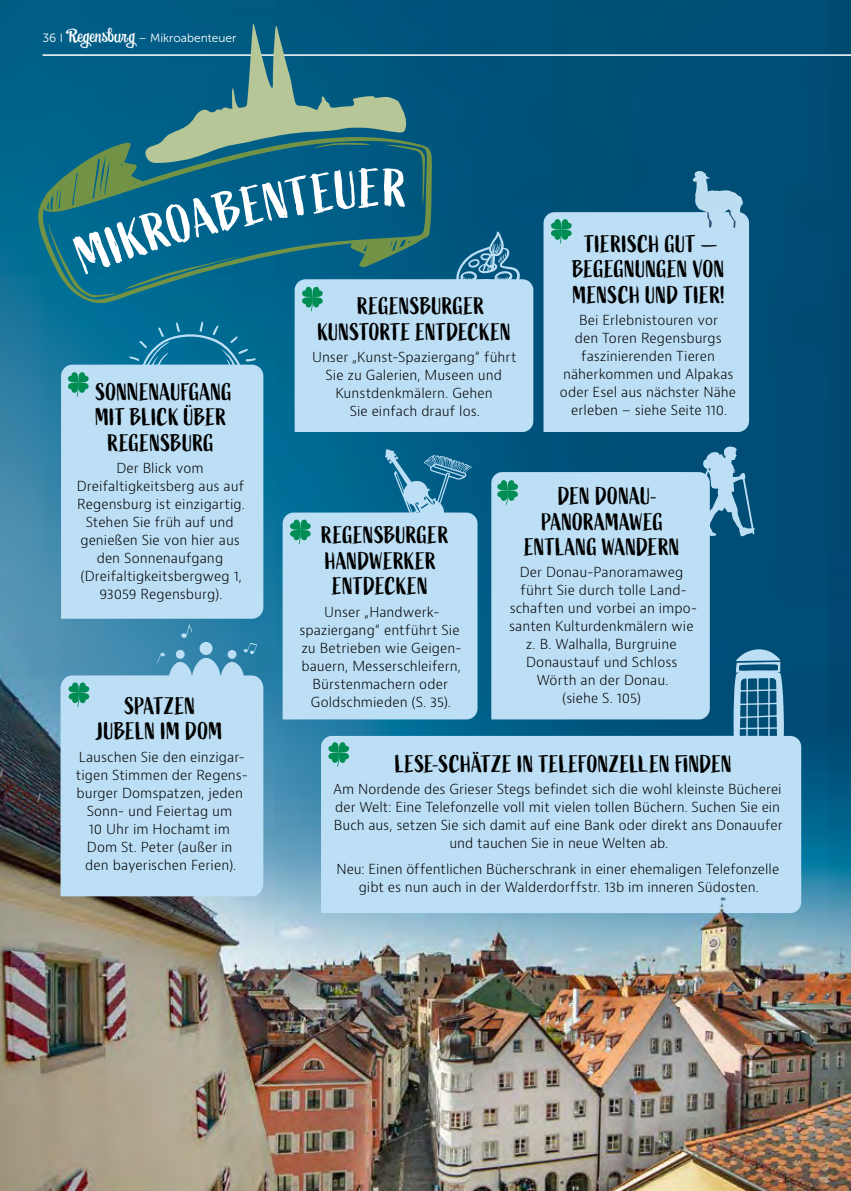
<style>
.page{position:relative;width:851px;height:1191px;background:#fff}
.page>*{position:absolute;margin:0;border:0;box-sizing:border-box;transform-origin:0 0}
.t1{font:24px/25.5px "Active";letter-spacing:.005em;color:#000;text-align:center}
.t2{font:300 13.5px/18px "Bernino Sans";letter-spacing:.005em;color:#000;text-align:center}
.t3{font:12px "Museo Sans 300";color:#fff}
.s1{font-family:"Swingdancer";font-size:18px}
</style>
<div class="page">
<img style="left:0;top:0;width:850px;height:1191px">
<div style="left:321px;top:735px;width:480px;height:178px;background:#bddff5"></div>
<svg style="left:733px;top:649px;width:50px;height:103px;background:#669cbb"></svg>
<div style="left:61px;top:432px;width:202px;height:187px;background:#bddff5"></div>
<div style="left:491px;top:472px;width:218px;height:247px;background:#bddff5"></div>
<svg style="left:700px;top:446px;width:54px;height:90px;background:#5d95b4"></svg>
<div style="left:60px;top:675px;width:203px;height:221px;background:#bddff5"></div>
<svg style="left:144px;top:624px;width:113px;height:54px;background:#5098bb"></svg>
<img style="left:606px;top:897px;width:177px;height:100px">
<svg style="left:282px;top:449px;width:195px;height:270px;background:#8ec1db"></svg>
<svg style="left:68px;top:682px;width:21px;height:25px"></svg>
<svg style="left:328px;top:742px;width:21px;height:25px"></svg>
<div style="left:543px;top:212px;width:206px;height:220px;background:#bddff5"></div>
<svg style="left:550px;top:219px;width:22px;height:25px"></svg>
<svg style="left:692px;top:171px;width:50px;height:58px;background:#7dacc7"></svg>
<hr style="left:850px;top:0;width:1px;height:1191px;background:#000">
<svg style="left:497px;top:480px;width:21px;height:25px"></svg>
<hr style="left:43px;top:54px;width:807px;height:2px;background:#fff">
<svg style="left:37px;top:136px;width:12px;height:169px;background:#117086"></svg>
<svg style="left:49px;top:22px;width:484px;height:410px;background:#3f87a1"></svg>
<p class="t3" style="left:43px;top:31px;width:195px">36 I <span class="s1">Regensburg</span> – Mikroabenteuer</p>
<h1 class="t1" style="left:95px;top:380px;width:138px">SONNENAUFGANG<br>MIT BLICK ÜBER<br>REGENSBURG</h1>
<p class="t2" style="left:77px;top:459px;width:170px">Der Blick vom<br>Dreifaltigkeitsberg aus auf<br>Regensburg ist einzigartig.<br>Stehen Sie früh auf und genießen Sie von hier aus den Sonnenaufgang (Dreifaltigkeitsbergweg 1,<br>93059 Regensburg).</p>
<h1 class="t1" style="left:97px;top:694px;width:127px">SPATZEN<br>JUBELN IM DOM</h1>
<p class="t2" style="left:76px;top:748px;width:173px">Lauschen Sie den einzigar&shy;tigen Stimmen der Regens&shy;burger Domspatzen, jeden<br>Sonn- und Feiertag um<br>10 Uhr im Hochamt im<br>Dom St. Peter (außer in den bayerischen Ferien).</p>
<h1 class="t1" style="left:318px;top:294px;width:195px">REGENSBURGER<br>KUNSTORTE ENTDECKEN</h1>
<p class="t2" style="left:312px;top:348px;width:206px">Unser „Kunst-Spaziergang“ führt<br>Sie zu Galerien, Museen und<br>Kunstdenkmälern. Gehen<br>Sie einfach drauf los.</p>
<h1 class="t1" style="left:572px;top:232px;width:154px">TIERISCH GUT —<br>BEGEGNUNGEN VON<br>MENSCH UND TIER!</h1>
<p class="t2" style="left:560px;top:311px;width:178px">Bei Erlebnistouren vor<br>den Toren Regensburgs faszinierenden Tieren näherkommen und Alpakas oder Esel aus nächster Nähe erleben – siehe Seite 110.</p>
<h1 class="t1" style="left:321px;top:523px;width:129px">REGENSBURGER<br>HANDWERKER<br>ENTDECKEN</h1>
<p class="t2" style="left:299px;top:603px;width:164px">Unser „Handwerk&shy;spaziergang“ entführt Sie zu Betrieben wie Geigen&shy;bauern, Messerschleifern,<br>Bürstenmachern oder<br>Goldschmieden (S. 35).</p>
<h1 class="t1" style="left:524px;top:484px;width:157px">DEN DONAU-<br>PANORAMAWEG<br>ENTLANG WANDERN</h1>
<p class="t2" style="left:509px;top:563px;width:189px">Der Donau-Panoramaweg führt Sie durch tolle Land&shy;schaften und vorbei an impo&shy;santen Kulturdenkmälern wie z. B. Walhalla, Burgruine<br>Donaustauf und Schloss<br>Wörth an der Donau.<br>(siehe S. 105)</p>
<h1 class="t1" style="left:395px;top:751px;width:339px">LESE-SCHÄTZE IN TELEFONZELLEN FINDEN</h1>
<p class="t2" style="left:333px;top:780px;width:450px">Am Nordende des Grieser Stegs befindet sich die wohl kleinste Bücherei der Welt: Eine Telefonzelle voll mit vielen tollen Büchern. Suchen Sie ein Buch aus, setzen Sie sich damit auf eine Bank oder direkt ans Donauufer und tauchen Sie in neue Welten ab.</p>
<p class="t2" style="left:336px;top:860px;width:444px">Neu: Einen öffentlichen Bücherschrank in einer ehemaligen Telefonzelle gibt es nun auch in der Walderdorffstr. 13b im inneren Südosten.</p>
</div>
